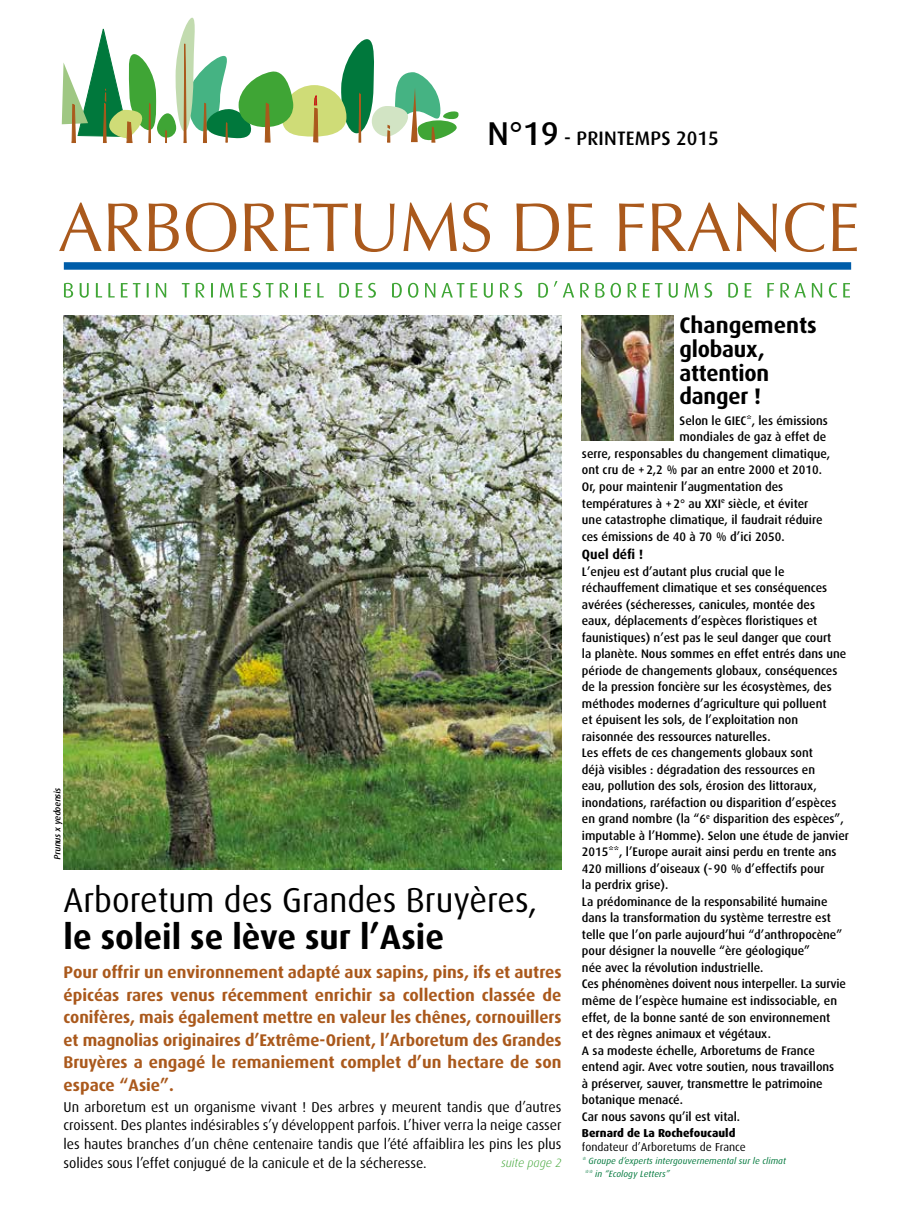
<style>
.page{position:relative;width:915px;height:1217px;background:#fff}
.page>*{position:absolute;margin:0;border:0;box-sizing:border-box;transform-origin:0 0}
.t1{font:34.5px "Dax OT";color:#000}
.t2{font:700 34.5px "Dax OT";color:#000}
.t3{font:700 22.5px/23.7px "Dax OT";letter-spacing:-.01em;color:#000}
.t4{font:500 19.5px "Dax OT";letter-spacing:.01em;color:#000}
.t5{font:700 16.8px/22.5px "Dax OT";color:#aa591c;text-align:justify}
.t6{font:14.25px/18.8px "Dax OT";color:#000;text-align:justify}
.t7{font:700 13.5px "Dax OT";color:#000}
.t8{font:500 12.3px/16.5px "Dax OT";color:#000}
.t9{font:italic 300 12px "Dax OT";color:#3fa535}
.t10{font:11.55px "Dax OT";color:#000}
.t11{font:800 11.55px "Dax OT";color:#000}
.t12{font:italic 9px/12.8px "Dax OT";letter-spacing:.01em;color:#00783c}
.t13{font:italic 500 9px "Dax OT";color:#000}
.s1{font-size:33px}
</style>
<div class="page">
<img style="left:64px;top:316px;width:497px;height:553px">
<div style="left:157px;top:113px;width:19px;height:25px;background:#3fa535;border-radius:9px"></div>
<svg style="left:62px;top:28px;width:105px;height:115px"></svg>
<svg style="left:175px;top:17px;width:284px;height:126px"></svg>
<div style="left:64px;top:262px;width:786px;height:7px;background:#005da9"></div>
<img style="left:581px;top:316px;width:92px;height:124px">
<svg style="left:64px;top:281px;width:785px;height:17px"></svg>
<svg style="left:59px;top:202px;width:797px;height:50px"></svg>
<h3 class="t4" style="left:487px;top:127px;width:233px"><span class="s1">N°19</span> - PRINTEMPS 2015</h3>
<p class="t13" style="left:52px;top:859px;width:75px;rotate:-90deg">Prunus x yedoensis</p>
<h1 class="t1" style="left:64px;top:880px;width:475px">Arboretum des Grandes Bruyères,</h1>
<h1 class="t2" style="left:64px;top:917px;width:382px">le soleil se lève sur l’Asie</h1>
<p class="t5" style="left:64px;top:960px;width:499px">Pour offrir un environnement adapté aux sapins, pins, ifs et autres épicéas rares venus récemment enrichir sa collection classée de conifères, mais également mettre en valeur les chênes, cornouillers et magnolias originaires d’Extrême-Orient, l’Arboretum des Grandes Bruyères a engagé le remaniement complet d’un hectare de son espace “Asie”.</p>
<p class="t6" style="left:64px;top:1096px;width:499px">Un arboretum est un organisme vivant ! Des arbres y meurent tandis que d’autres croissent. Des plantes indésirables s’y développent parfois. L’hiver verra la neige casser les hautes branches d’un chêne centenaire tandis que l’été affaiblira les pins les plus solides sous l’effet conjugué de la canicule et de la sécheresse.</p>
<p class="t9" style="left:501px;top:1155px;width:62px">suite page 2</p>
<h2 class="t3" style="left:679px;top:313px;width:139px">Changements globaux, attention danger !</h2>
<p class="t8" style="left:679px;top:412px;width:150px">Selon le GIEC*, les émissions</p>
<p class="t8" style="left:679px;top:429px;width:148px">mondiales de gaz à effet de</p>
<p class="t8" style="left:581px;top:445px;width:249px">serre, responsables du changement climatique,</p>
<p class="t8" style="left:581px;top:462px;width:241px">ont cru de +2,2 % par an entre 2000 et 2010.</p>
<p class="t8" style="left:581px;top:478px;width:203px">Or, pour maintenir l’augmentation des</p>
<p class="t8" style="left:581px;top:495px;width:228px">températures à +2° au XXI<sup>e</sup> siècle, et éviter</p>
<p class="t8" style="left:581px;top:511px;width:242px">une catastrophe climatique, il faudrait réduire</p>
<p class="t8" style="left:581px;top:528px;width:204px">ces émissions de 40 à 70 % d’ici 2050.</p>
<p class="t7" style="left:581px;top:546px;width:63px">Quel défi !</p>
<p class="t8" style="left:581px;top:563px;width:268px">L’enjeu est d’autant plus crucial que le réchauffement climatique et ses conséquences avérées (sécheresses, canicules, montée des<br>eaux, déplacements d’espèces floristiques et faunistiques) n’est pas le seul danger que court<br>la planète. Nous sommes en effet entrés dans une période de changements globaux, conséquences de la pression foncière sur les écosystèmes, des méthodes modernes d’agriculture qui polluent<br>et épuisent les sols, de l’exploitation non raisonnée des ressources naturelles.<br>Les effets de ces changements globaux sont<br>déjà visibles : dégradation des ressources en<br>eau, pollution des sols, érosion des littoraux, inondations, raréfaction ou disparition d’espèces en grand nombre (la “6<sup>e</sup> disparition des espèces”, imputable à l’Homme). Selon une étude de janvier 2015**, l’Europe aurait ainsi perdu en trente ans 420 millions d’oiseaux (-90 % d’effectifs pour<br>la perdrix grise).<br>La prédominance de la responsabilité humaine dans la transformation du système terrestre est telle que l’on parle aujourd’hui “d’anthropocène” pour désigner la nouvelle “ère géologique”<br>née avec la révolution industrielle.<br>Ces phénomènes doivent nous interpeller. La survie même de l’espèce humaine est indissociable, en effet, de la bonne santé de son environnement<br>et des règnes animaux et végétaux.<br>A sa modeste échelle, Arboretums de France entend agir. Avec votre soutien, nous travaillons<br>à préserver, sauver, transmettre le patrimoine botanique menacé.<br>Car nous savons qu’il est vital.</p>
<p class="t11" style="left:581px;top:1126px;width:155px">Bernard de La Rochefoucauld</p>
<p class="t10" style="left:581px;top:1140px;width:165px">fondateur d’Arboretums de France</p>
<p class="t12" style="left:581px;top:1153px;width:205px">* Groupe d’experts intergouvernemental sur le climat ** in “Ecology Letters”</p>
</div>
